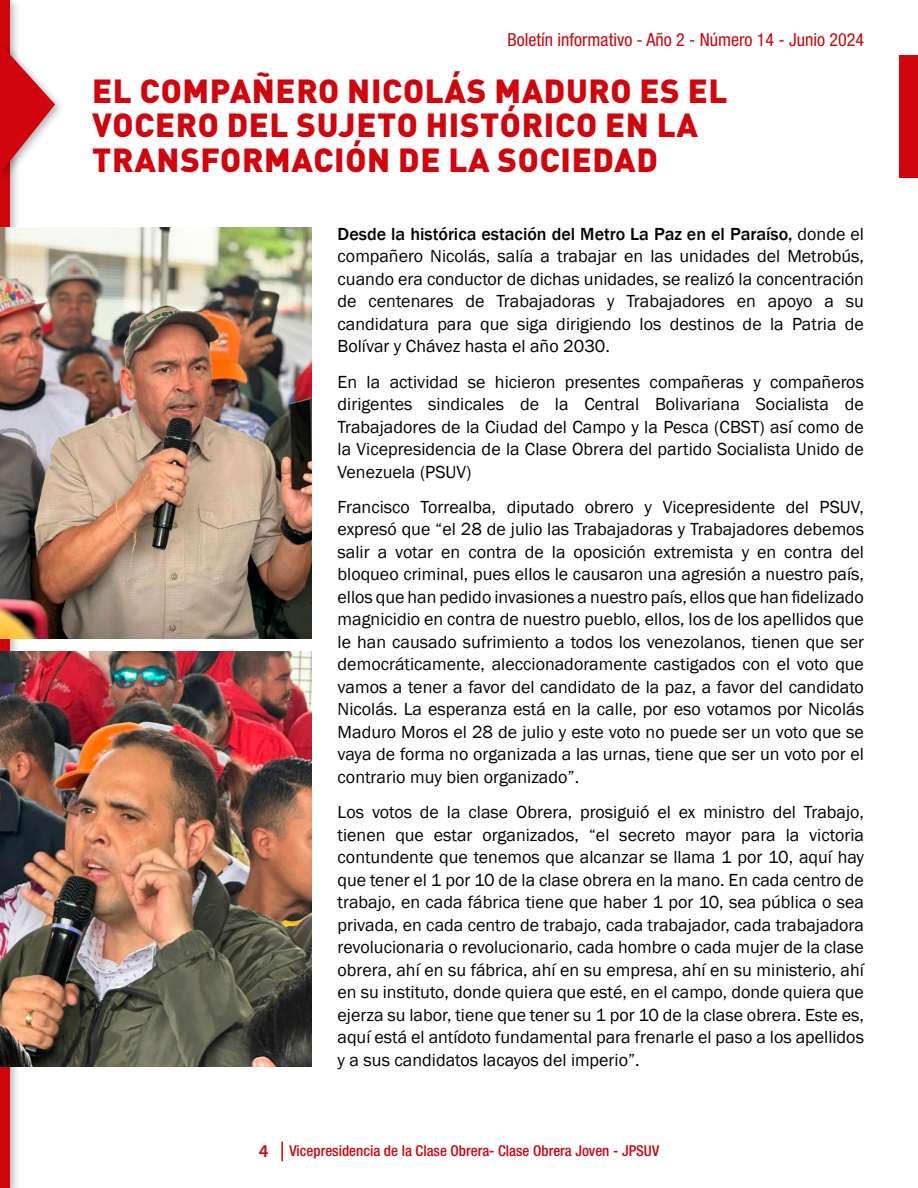
<style>
.page{position:relative;width:918px;height:1188px;background:#fff}
.page>*{position:absolute;margin:0;border:0;box-sizing:border-box;transform-origin:0 0}
.t1{font:900 33px/34.5px "DIN Pro";letter-spacing:.02em;color:#d1050e}
.t2{font:18px/22.5px "Franklin Gothic";color:#000;text-align:justify}
.t3{font:condensed 18px "Helvetica Neue LT Std";color:#cb0610}
.t4{font:500 condensed 15px "Helvetica Neue";color:#cb0610}
.s1{font-weight:500}
.s2{font-family:"Myriad Pro";font-weight:600;font-stretch:normal;font-size:18px}
</style>
<div class="page">
<svg style="left:281px;top:1142px;width:2px;height:19px"></svg>
<div style="left:0;top:0;width:21px;height:1188px;background:#000;opacity:.31"></div>
<div style="left:0;top:0;width:9px;height:1188px;background:#d1050e"></div>
<div style="left:0;top:40px;width:65px;height:144px;background:#000;opacity:.31"></div>
<svg style="left:0;top:44px;width:55px;height:130px"></svg>
<div style="left:899px;top:56px;width:19px;height:122px;background:#d1050e"></div>
<img style="left:0;top:651px;width:312px;height:415px">
<img style="left:0;top:227px;width:312px;height:412px">
<p class="t3" style="left:508px;top:29px;width:358px">Boletín informativo - Año 2 - Número 14 - Junio 2024</p>
<h1 class="t1" style="left:92px;top:69px;width:637px">EL COMPAÑERO NICOLÁS MADURO ES EL<br>VOCERO DEL SUJETO HISTÓRICO EN LA<br>TRANSFORMACIÓN DE LA SOCIEDAD</h1>
<p class="t2" style="left:338px;top:223px;width:528px"><span class="s1">Desde la histórica estación del Metro La Paz en el Paraíso,</span> donde el compañero Nicolás, salía a trabajar en las unidades del Metrobús, cuando era conductor de dichas unidades, se realizó la concentración de centenares de Trabajadoras y Trabajadores en apoyo a su candidatura para que siga dirigiendo los destinos de la Patria de Bolívar y Chávez hasta el año 2030.</p>
<p class="t2" style="left:338px;top:371px;width:528px">En la actividad se hicieron presentes compañeras y compañeros dirigentes sindicales de la Central Bolivariana Socialista de Trabajadores de la Ciudad del Campo y la Pesca (CBST) así como de la Vicepresidencia de la Clase Obrera del partido Socialista Unido de Venezuela (PSUV)</p>
<p class="t2" style="left:338px;top:496px;width:528px">Francisco Torrealba, diputado obrero y Vicepresidente del PSUV, expresó que “el 28 de julio las Trabajadoras y Trabajadores debemos salir a votar en contra de la oposición extremista y en contra del bloqueo criminal, pues ellos le causaron una agresión a nuestro país, ellos que han pedido invasiones a nuestro país, ellos que han fidelizado magnicidio en contra de nuestro pueblo, ellos, los de los apellidos que le han causado sufrimiento a todos los venezolanos, tienen que ser democráticamente, aleccionadoramente castigados con el voto que vamos a tener a favor del candidato de la paz, a favor del candidato Nicolás. La esperanza está en la calle, por eso votamos por Nicolás Maduro Moros el 28 de julio y este voto no puede ser un voto que se vaya de forma no organizada a las urnas, tiene que ser un voto por el contrario muy bien organizado”.</p>
<p class="t2" style="left:338px;top:801px;width:528px">Los votos de la clase Obrera, prosiguió el ex ministro del Trabajo, tienen que estar organizados, “el secreto mayor para la victoria contundente que tenemos que alcanzar se llama 1 por 10, aquí hay que tener el 1 por 10 de la clase obrera en la mano. En cada centro de trabajo, en cada fábrica tiene que haber 1 por 10, sea pública o sea privada, en cada centro de trabajo, cada trabajador, cada trabajadora revolucionaria o revolucionario, cada hombre o cada mujer de la clase obrera, ahí en su fábrica, ahí en su empresa, ahí en su ministerio, ahí en su instituto, donde quiera que esté, en el campo, donde quiera que ejerza su labor, tiene que tener su 1 por 10 de la clase obrera. Este es, aquí está el antídoto fundamental para frenarle el paso a los apellidos y a sus candidatos lacayos del imperio”.</p>
<p class="t4" style="left:259px;top:1142px;width:402px"><span class="s2">4</span> Vicepresidencia de la Clase Obrera- Clase Obrera Joven - JPSUV</p>
</div>
